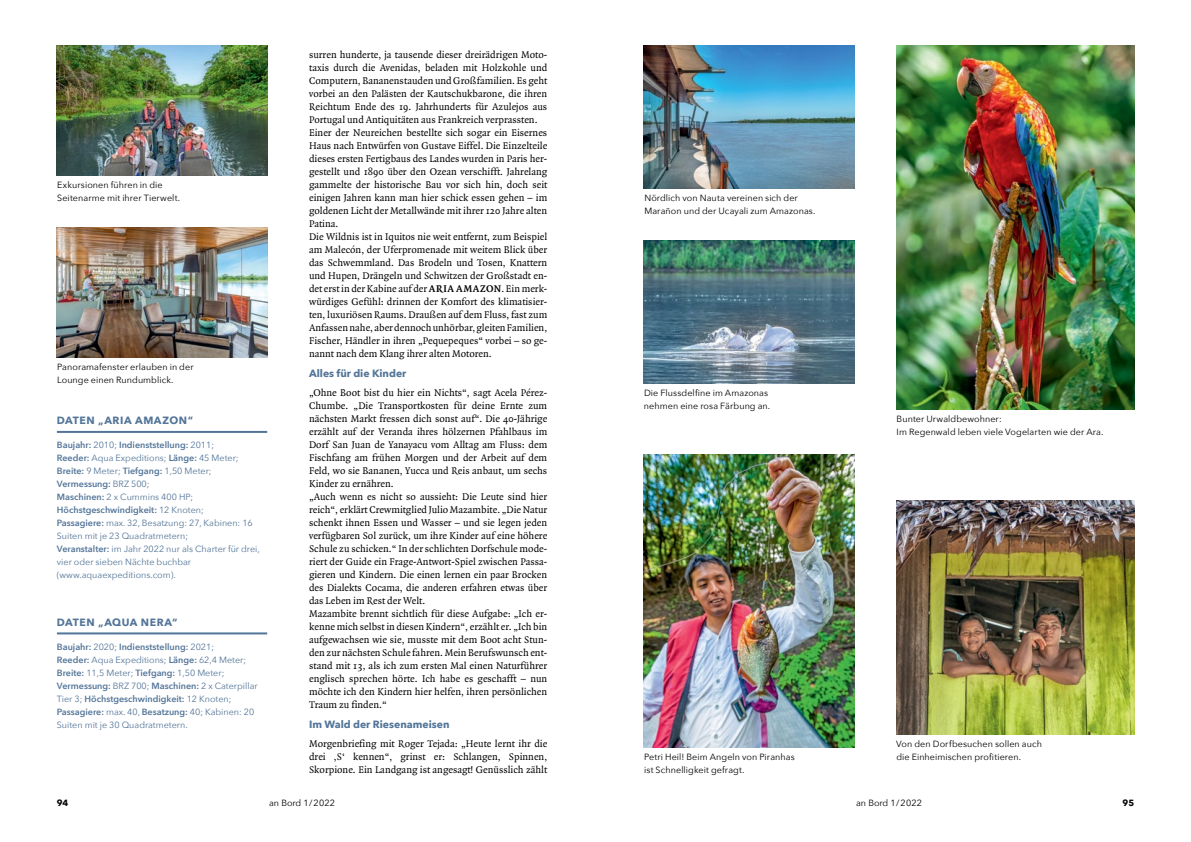
<style>
.page{position:relative;width:1191px;height:842px;background:#fff}
.page>*{position:absolute;margin:0;border:0;box-sizing:border-box;transform-origin:0 0}
.t1{font:10.5px/13px "Quadraat OT";color:#000}
.t2{font:700 10.5px "Avenir Next";color:#537598}
.t3{font:700 10.5px "Avenir Next";letter-spacing:.05em;color:#537598}
.t4{font:9px/13px "Avenir Next";color:#537598}
.t5{font:9px/13px "Avenir Next";letter-spacing:.01em;color:#000}
.t6{font:700 9px "Avenir Next";color:#000}
.s1{font-weight:600}
.s2{font-weight:700}
</style>
<div class="page">
<img style="left:643px;top:455px;width:211px;height:292px">
<img style="left:896px;top:46px;width:238px;height:363px">
<img style="left:896px;top:500px;width:238px;height:234px">
<img style="left:644px;top:240px;width:210px;height:143px">
<img style="left:643px;top:45px;width:211px;height:143px">
<img style="left:57px;top:45px;width:210px;height:130px">
<img style="left:57px;top:227px;width:210px;height:130px">
<hr style="left:57px;top:431px;width:210px;height:2px;background:#537598">
<hr style="left:57px;top:632px;width:210px;height:2px;background:#537598">
<p class="t5" style="left:57px;top:178px;width:124px">Exkursionen führen in die<br>Seitenarme mit ihrer Tierwelt.</p>
<p class="t5" style="left:57px;top:360px;width:138px">Panoramafenster erlauben in der<br>Lounge einen Rundumblick.</p>
<p class="t3" style="left:57px;top:412px;width:138px">DATEN „ARIA AMAZON“</p>
<p class="t4" style="left:57px;top:438px;width:204px"><span class="s1">Baujahr:</span> 2010; <span class="s1">Indienststellung:</span> 2011;<br><span class="s1">Reeder:</span> Aqua Expeditions; <span class="s1">Länge:</span> 45 Meter; <span class="s1">Breite:</span> 9 Meter; <span class="s1">Tiefgang:</span> 1,50 Meter; <span class="s1">Vermessung:</span> BRZ 500;<br><span class="s1">Maschinen:</span> 2 x Cummins 400 HP; <span class="s1">Höchstgeschwindigkeit:</span> 12 Knoten;<br><span class="s1">Passagiere:</span> max. 32, Besatzung: 27, Kabinen: 16<br>Suiten mit je 23 Quadratmetern;<br><span class="s1">Veranstalter:</span> im Jahr 2022 nur als Charter für drei, vier oder sieben Nächte buchbar (www.aquaexpeditions.com).</p>
<p class="t3" style="left:57px;top:613px;width:122px">DATEN „AQUA NERA“</p>
<p class="t4" style="left:57px;top:640px;width:202px"><span class="s1">Baujahr:</span> 2020; <span class="s1">Indienststellung:</span> 2021;<br><span class="s1">Reeder:</span> Aqua Expeditions; <span class="s1">Länge:</span> 62,4 Meter; <span class="s1">Breite:</span> 11,5 Meter; <span class="s1">Tiefgang:</span> 1,50 Meter; <span class="s1">Vermessung:</span> BRZ 700; <span class="s1">Maschinen:</span> 2 x Caterpillar Tier 3; <span class="s1">Höchstgeschwindigkeit:</span> 12 Knoten; <span class="s1">Passagiere:</span> max. 40, <span class="s1">Besatzung:</span> 40; Kabinen: 20<br>Suiten mit je 30 Quadratmetern.</p>
<p class="t1" style="left:309px;top:49px;width:240px">surren hunderte, ja tausende dieser dreirädrigen Moto&shy;taxis durch die Avenidas, beladen mit Holzkohle und Computern, Bananenstauden und Großfamilien. Es geht vorbei an den Palästen der Kautschukbarone, die ihren Reichtum Ende des 19. Jahrhunderts für Azulejos aus Portugal und Antiquitäten aus Frankreich verprassten.<br>Einer der Neureichen bestellte sich sogar ein Eisernes Haus nach Entwürfen von Gustave Eiffel. Die Einzelteile dieses ersten Fertigbaus des Landes wurden in Paris her&shy;gestellt und 1890 über den Ozean verschifft. Jahrelang gammelte der historische Bau vor sich hin, doch seit einigen Jahren kann man hier schick essen gehen – im goldenen Licht der Metallwände mit ihrer 120 Jahre alten Patina.<br>Die Wildnis ist in Iquitos nie weit entfernt, zum Beispiel am Malecón, der Uferpromenade mit weitem Blick über das Schwemmland. Das Brodeln und Tosen, Knattern und Hupen, Drängeln und Schwitzen der Großstadt en&shy;det erst in der Kabine auf der <span class="s2">ARIA AMAZON</span>. Ein merk&shy;würdiges Gefühl: drinnen der Komfort des klimatisier&shy;ten, luxuriösen Raums. Draußen auf dem Fluss, fast zum Anfassen nahe, aber dennoch unhörbar, gleiten Familien, Fischer, Händler in ihren „Pequepeques“ vorbei – so ge&shy;nannt nach dem Klang ihrer alten Motoren.</p>
<p class="t2" style="left:309px;top:365px;width:99px">Alles für die Kinder</p>
<p class="t1" style="left:309px;top:387px;width:240px">„Ohne Boot bist du hier ein Nichts“, sagt Acela Pérez-Chumbe. „Die Transportkosten für deine Ernte zum nächsten Markt fressen dich sonst auf“. Die 40-Jährige erzählt auf der Veranda ihres hölzernen Pfahlbaus im Dorf San Juan de Yanayacu vom Alltag am Fluss: dem Fischfang am frühen Morgen und der Arbeit auf dem Feld, wo sie Bananen, Yucca und Reis anbaut, um sechs Kinder zu ernähren.<br>„Auch wenn es nicht so aussieht: Die Leute sind hier reich“, erklärt Crewmitglied Julio Mazambite. „Die Natur schenkt ihnen Essen und Wasser – und sie legen jeden verfügbaren Sol zurück, um ihre Kinder auf eine höhere Schule zu schicken.“ In der schlichten Dorfschule mode&shy;riert der Guide ein Frage-Antwort-Spiel zwischen Passa&shy;gieren und Kindern. Die einen lernen ein paar Brocken des Dialekts Cocama, die anderen erfahren etwas über das Leben im Rest der Welt.<br>Mazambite brennt sichtlich für diese Aufgabe: „Ich er&shy;kenne mich selbst in diesen Kindern“, erzählt er. „Ich bin aufgewachsen wie sie, musste mit dem Boot acht Stun&shy;den zur nächsten Schule fahren. Mein Berufswunsch ent&shy;stand mit 13, als ich zum ersten Mal einen Naturführer englisch sprechen hörte. Ich habe es geschafft – nun möchte ich den Kindern hier helfen, ihren persönlichen Traum zu finden.“</p>
<p class="t2" style="left:309px;top:716px;width:142px">Im Wald der Riesenameisen</p>
<p class="t1" style="left:309px;top:738px;width:240px;text-align:justify">Morgenbriefing mit Roger Tejada: „Heute lernt ihr die drei ‚S‘ kennen“, grinst er: Schlangen, Spinnen, Skorpione. Ein Landgang ist angesagt! Genüsslich zählt</p>
<p class="t5" style="left:644px;top:191px;width:173px">Nördlich von Nauta vereinen sich der<br>Marañon und der Ucayali zum Amazonas.</p>
<p class="t5" style="left:644px;top:386px;width:128px">Die Flussdelfine im Amazonas nehmen eine rosa Färbung an.</p>
<p class="t5" style="left:896px;top:412px;width:208px">Bunter Urwaldbewohner:<br>Im Regenwald leben viele Vogelarten wie der Ara.</p>
<p class="t5" style="left:644px;top:750px;width:152px">Petri Heil! Beim Angeln von Piranhas ist Schnelligkeit gefragt.</p>
<p class="t5" style="left:896px;top:737px;width:147px">Von den Dorfbesuchen sollen auch die Einheimischen profitieren.</p>
<p class="t6" style="left:57px;top:795px;width:13px">94</p>
<p class="t5" style="left:269px;top:796px;width:67px">an Bord 1/2022</p>
<p class="t5" style="left:856px;top:796px;width:67px">an Bord 1/2022</p>
<p class="t6" style="left:1122px;top:795px;width:13px">95</p>
</div>
